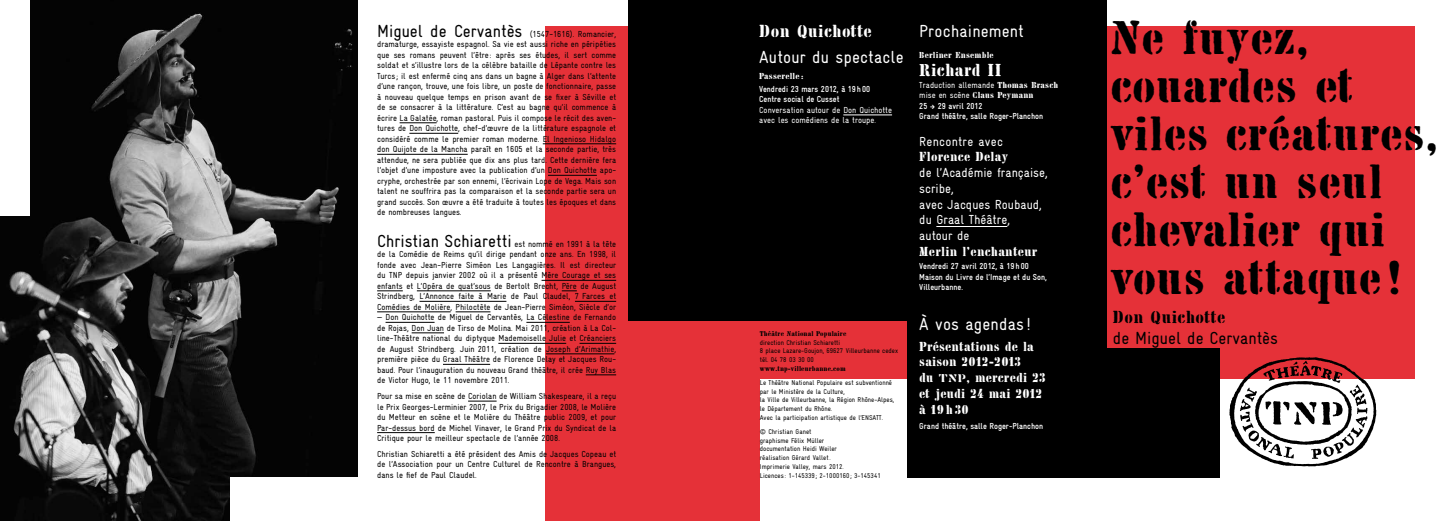
<style>
.page{position:relative;width:1454px;height:521px;background:#fff}
.page>*{position:absolute;margin:0;border:0;box-sizing:border-box;transform-origin:0 0}
.t1{font:48.12px/48.1px "Chaillot";letter-spacing:.005em;color:#000}
.t2{font:17.5px "Gravur Condensed";letter-spacing:.01em;color:#fff}
.t3{font:17.5px "Chaillot";letter-spacing:.02em;color:#fff}
.t4{font:17.5px "Gravur Condensed";color:#000}
.t5{font:17.5px "Chaillot";letter-spacing:.02em;color:#000}
.t6{font:13.12px/15.8px "Chaillot";letter-spacing:.01em;color:#fff}
.t7{font:13.12px/15.8px "Gravur Condensed";color:#fff}
.t8{font:13.12px "Gravur Condensed";letter-spacing:.02em;color:#fff}
.t9{font:8.75px/10.5px "Gravur Condensed";color:#000;text-align:justify}
.t10{font:700 8.75px/10.5px "Gravur Condensed";color:#fff}
.t11{font:8.75px/10.5px "Gravur Condensed";color:#fff}
.t12{font:8.75px "Chaillot";letter-spacing:.02em;color:#fff}
.t13{font:7px/8.8px "Gravur Condensed";color:#000}
.t14{font:7px "Chaillot";letter-spacing:.02em;color:#000}
.s1{font-size:17.5px}
.s2{font-family:"Chaillot"}
.s3{font-family:"Gravur Condensed"}
</style>
<div class="page">
<img style="left:0;top:0;width:357px;height:521px">
<div style="left:545px;top:26px;width:869px;height:352px;background:#e53138"></div>
<div style="left:545px;top:173px;width:214px;height:348px;background:#e53138"></div>
<div style="left:629px;top:0;width:457px;height:320px;background:#000"></div>
<div style="left:907px;top:0;width:199px;height:477px;background:#000"></div>
<div style="left:979px;top:348px;width:241px;height:129px;background:#000"></div>
<div style="left:230px;top:477px;width:136px;height:44px;background:#fff"></div>
<div style="left:0;top:0;width:30px;height:215px;background:#fff"></div>
<hr style="left:843px;top:115px;width:49px;height:1px;background:#fff">
<hr style="left:936px;top:226px;width:71px;height:1px;background:#fff">
<svg style="left:1229px;top:357px;width:147px;height:109px"></svg>
<hr style="left:399px;top:123px;width:37px;height:1px;background:#000">
<hr style="left:409px;top:133px;width:49px;height:1px;background:#000">
<hr style="left:543px;top:144px;width:73px;height:1px;background:#000">
<hr style="left:377px;top:154px;width:91px;height:1px;background:#000">
<hr style="left:548px;top:175px;width:49px;height:1px;background:#000">
<hr style="left:541px;top:280px;width:75px;height:1px;background:#000">
<svg style="left:377px;top:291px;width:26px;height:1px"></svg>
<hr style="left:417px;top:291px;width:74px;height:1px;background:#000">
<svg style="left:562px;top:291px;width:15px;height:1px"></svg>
<hr style="left:419px;top:301px;width:87px;height:1px;background:#000">
<hr style="left:575px;top:301px;width:41px;height:1px;background:#000">
<hr style="left:377px;top:312px;width:73px;height:1px;background:#000">
<hr style="left:455px;top:312px;width:35px;height:1px;background:#000">
<hr style="left:385px;top:322px;width:49px;height:1px;background:#000">
<hr style="left:526px;top:322px;width:44px;height:1px;background:#000">
<hr style="left:412px;top:333px;width:32px;height:1px;background:#000">
<hr style="left:498px;top:343px;width:68px;height:1px;background:#000">
<hr style="left:579px;top:343px;width:37px;height:1px;background:#000">
<hr style="left:546px;top:354px;width:68px;height:1px;background:#000">
<hr style="left:443px;top:364px;width:47px;height:1px;background:#000">
<hr style="left:586px;top:375px;width:30px;height:1px;background:#000">
<svg style="left:468px;top:401px;width:28px;height:1px"></svg>
<hr style="left:377px;top:432px;width:58px;height:1px;background:#000">
<p class="t9" style="left:377px;top:28px;width:240px"><span class="s1">Miguel de Cervantès</span> (1547-1616). Romancier, dramaturge, essayiste espagnol. Sa vie est aussi riche en péripéties que ses romans peuvent l’être : après ses études, il sert comme soldat et s’illustre lors de la célèbre bataille de Lépante contre les Turcs ; il est enfermé cinq ans dans un bagne à Alger dans l’attente d’une rançon, trouve, une fois libre, un poste de fonctionnaire, passe à nouveau quelque temps en prison avant de se fixer à Séville et de se consacrer à la littérature. C’est au bagne qu’il commence à écrire La Galatée, roman pastoral. Puis il compose le récit des aven&shy;tures de Don Quichotte, chef-d’œuvre de la littérature espagnole et considéré comme le premier roman moderne. El Ingenioso Hidalgo don Quijote de la Mancha paraît en 1605 et la seconde partie, très attendue, ne sera publiée que dix ans plus tard. Cette dernière fera l’objet d’une imposture avec la publication d’un Don Quichotte apo&shy;cryphe, orchestrée par son ennemi, l’écrivain Lope de Vega. Mais son talent ne souffrira pas la comparaison et la seconde partie sera un grand succès. Son œuvre a été traduite à toutes les époques et dans de nombreuses langues.</p>
<p class="t9" style="left:377px;top:238px;width:240px"><span class="s1">Christian Schiaretti</span> est nommé en 1991 à la tête de la Comédie de Reims qu’il dirige pendant onze ans. En 1998, il fonde avec Jean-Pierre Siméon Les Langagières. Il est directeur du TNP depuis janvier 2002 où il a présenté Mère Courage et ses enfants et L’Opéra de quat’sous de Bertolt Brecht, Père de August Strindberg, L’Annonce faite à Marie de Paul Claudel, 7 Farces et Comédies de Molière, Philoctète de Jean-Pierre Siméon, Siècle d’or</p>
<p class="t9" style="left:377px;top:312px;width:240px">— Don Quichotte de Miguel de Cervantès, La Célestine de Fernando de Rojas, Don Juan de Tirso de Molina. Mai 2011, création à La Col&shy;line-Théâtre national du diptyque Mademoiselle Julie et Créanciers de August Strindberg. Juin 2011, création de Joseph d’Arimathie, première pièce du Graal Théâtre de Florence Delay et Jacques Rou&shy;baud. Pour l’inauguration du nouveau Grand théâtre, il crée Ruy Blas de Victor Hugo, le 11 novembre 2011.</p>
<p class="t9" style="left:377px;top:391px;width:240px">Pour sa mise en scène de Coriolan de William Shakespeare, il a reçu le Prix Georges-Lerminier 2007, le Prix du Brigadier 2008, le Molière du Metteur en scène et le Molière du Théâtre public 2009, et pour Par-dessus bord de Michel Vinaver, le Grand Prix du Syndicat de la Critique pour le meilleur spectacle de l’année 2008.</p>
<p class="t9" style="left:377px;top:448px;width:240px">Christian Schiaretti a été président des Amis de Jacques Copeau et de l’Association pour un Centre Culturel de Rencontre à Brangues, dans le fief de Paul Claudel.</p>
<h2 class="t3" style="left:759px;top:20px;width:114px">Don Quichotte</h2>
<h2 class="t2" style="left:759px;top:47px;width:146px">Autour du spectacle</h2>
<p class="t12" style="left:759px;top:71px;width:46px">Passerelle :</p>
<p class="t10" style="left:759px;top:84px;width:112px">Vendredi 23 mars 2012, à 19h 00<br>Centre social de Cusset</p>
<p class="t11" style="left:759px;top:105px;width:134px">Conversation autour de Don Quichotte avec les comédiens de la troupe.</p>
<p class="t14" style="left:760px;top:329px;width:88px">Théâtre National Populaire</p>
<p class="t13" style="left:760px;top:338px;width:140px">direction Christian Schiaretti<br>8 place Lazare-Goujon, 69627 Villeurbanne cedex tél. 04 78 03 30 00</p>
<p class="t14" style="left:760px;top:364px;width:88px">www.tnp-villeurbanne.com</p>
<p class="t13" style="left:760px;top:378px;width:136px">Le Théâtre National Populaire est subventionné par le Ministère de la Culture,<br>la Ville de Villeurbanne, la Région Rhône-Alpes, le Département du Rhône.<br>Avec la participation artistique de l’ENSATT.</p>
<p class="t13" style="left:760px;top:427px;width:122px">© Christian Ganet<br>graphisme Félix Müller<br>documentation Heidi Weiler<br>réalisation Gérard Vallet.<br>Imprimerie Valley, mars 2012.<br>Licences : 1-145339 ; 2-1000160 ; 3-145341</p>
<h2 class="t2" style="left:919px;top:21px;width:106px">Prochainement</h2>
<p class="t12" style="left:919px;top:50px;width:76px">Berliner Ensemble</p>
<h2 class="t3" style="left:919px;top:60px;width:84px">Richard II</h2>
<p class="t11" style="left:919px;top:80px;width:140px">Traduction allemande <span class="s2">Thomas Brasch</span></p>
<p class="t12" style="left:919px;top:90px;width:116px"><span class="s3">mise en scène</span> Claus Peymann</p>
<p class="t10" style="left:919px;top:101px;width:125px">25 29 avril 2012<br>Grand théâtre, salle Roger-Planchon</p>
<h3 class="t8" style="left:919px;top:134px;width:85px">Rencontre avec</h3>
<h3 class="t6" style="left:919px;top:149px;width:91px">Florence Delay</h3>
<h3 class="t7" style="left:919px;top:165px;width:130px">de l’Académie française, scribe,<br>avec Jacques Roubaud, du Graal Théâtre,<br>autour de</h3>
<h3 class="t6" style="left:919px;top:244px;width:120px">Merlin l’enchanteur</h3>
<p class="t10" style="left:919px;top:261px;width:129px">Vendredi 27 avril 2012, à 19h 00<br>Maison du Livre de l’Image et du Son,<br>Villeurbanne.</p>
<h2 class="t2" style="left:919px;top:314px;width:113px">À vos agendas!</h2>
<h3 class="t6" style="left:919px;top:338px;width:128px">Présentations de la saison 2012-2013<br>du †, mercredi 23 et jeudi 24 mai 2012 à 19h30</h3>
<p class="t10" style="left:919px;top:421px;width:125px">Grand théâtre, salle Roger-Planchon</p>
<h1 class="t1" style="left:1110px;top:13px;width:330px">Ne fuyez, couardes et viles créatures, c’est un seul chevalier qui vous attaque!</h1>
<h2 class="t5" style="left:1112px;top:307px;width:114px">Don Quichotte</h2>
<h2 class="t4" style="left:1112px;top:328px;width:167px">de Miguel de Cervantès</h2>
</div>
